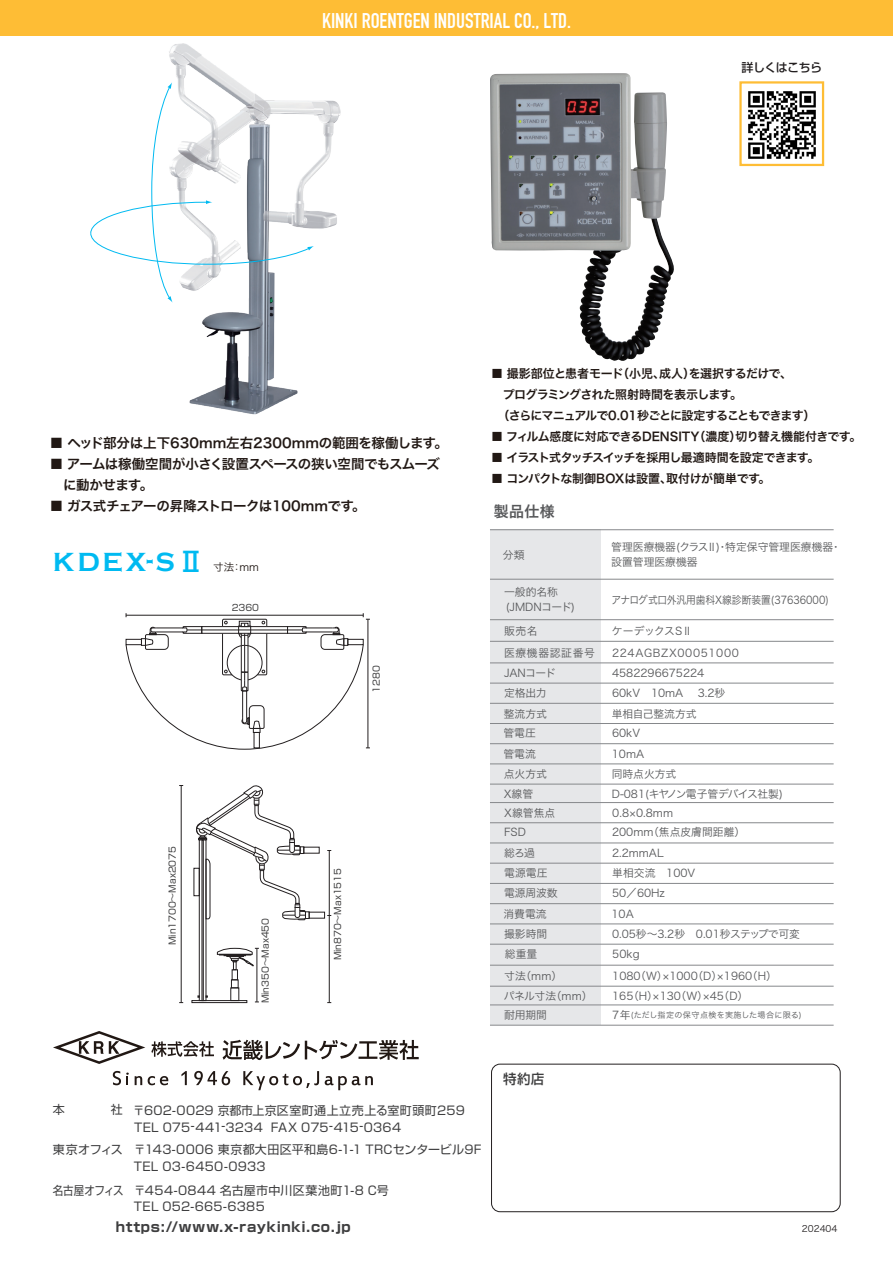
<style>
.page{position:relative;width:893px;height:1263px;background:#fff}
.page>*{position:absolute;margin:0;border:0;box-sizing:border-box;transform-origin:0 0}
.t1{font:700 27px "Copperplate Gothic";color:#00baf1}
.t2{font:700 21px "DIN Condensed";color:#fff}
.t3{font:15px "Hira Kaku Pro N W6";color:#57585a}
.t4{font:13.5px/21px "Hira Kaku Pro N W6";letter-spacing:-.025em;color:#211814}
.t5{font:13.5px "Hira Kaku Pro N W6";color:#211814}
.t6{font:700 13.5px "Shin Go Pro";letter-spacing:.055em;color:#3e3e3f}
.t7{font:500 13.5px "Shin Go Pro";color:#3e3e3f}
.t8{font:12px/21px "Hira Kaku Pro N W6";letter-spacing:-.045em;color:#211814}
.t9{font:12px/16px "Shin Go Pro";letter-spacing:.02em;color:#3e3e3f}
.t10{font:12px/16.5px "Shin Go Pro";letter-spacing:.02em;color:#3e3e3f;scale:.87 1}
.t11{font:12px "Hira Kaku Pro N W6";letter-spacing:-.02em;color:#211814}
.t12{font:500 12px "Shin Go Pro";letter-spacing:-.05em;color:#231f20}
.t13{font:10.8px/14.9px "Hiragino Sans W3";color:#57585a}
.t14{font:10.8px "Hiragino Sans W3";color:#57585a;scale:.9 1}
.t15{font:10.8px "Hiragino Sans W3";letter-spacing:.06em;color:#57585a}
.t16{font:10.8px "Hiragino Sans W3";letter-spacing:-.05em;color:#57585a}
.t17{font:10.8px "Hiragino Sans W3";letter-spacing:-.035em;color:#57585a}
.t18{font:10.5px "Hira Kaku Pro N W3";color:#211814}
.t19{font:9px "Shin Go Pro";color:#3e3e3f}
.t20{font:9px "Hira Kaku Pro W3";color:#231f20}
.t21{font:8.1px "Hiragino Sans W3";letter-spacing:.02em;color:#57585a}
.s1{font-family:"Shin Go Pro";font-weight:500}
</style>
<div class="page">
<img style="left:169px;top:43px;width:172px;height:372px">
<hr style="left:181px;top:785px;width:1px;height:217px;background:#231f20">
<hr style="left:329px;top:850px;width:1px;height:152px;background:#231f20">
<hr style="left:257px;top:948px;width:1px;height:54px;background:#231f20">
<div style="left:309px;top:912px;width:16px;height:6px;border:1px solid #231f20"></div>
<div style="left:232px;top:969px;width:6px;height:11px;border:1px solid #231f20"></div>
<div style="left:231px;top:979px;width:7px;height:9px;border:1px solid #231f20"></div>
<div style="left:230px;top:987px;width:9px;height:14px;border:1px solid #231f20"></div>
<div style="left:192px;top:1000px;width:55px;height:3px;border:1px solid #231f20"></div>
<div style="left:199px;top:839px;width:7px;height:162px;border:1px solid #231f20"></div>
<div style="left:202px;top:839px;width:2px;height:162px;border:1px solid #231f20"></div>
<svg style="left:217px;top:948px;width:42px;height:22px"></svg>
<svg style="left:195px;top:785px;width:114px;height:135px"></svg>
<svg style="left:125px;top:613px;width:245px;height:137px"></svg>
<svg style="left:90px;top:82px;width:224px;height:221px"></svg>
<div style="left:491px;top:1064px;width:350px;height:148px;border:1px solid #231f20;border-radius:9px"></div>
<svg style="left:53px;top:1031px;width:92px;height:33px"></svg>
<svg style="left:151px;top:1041px;width:63px;height:16px"></svg>
<svg style="left:223px;top:1040px;width:196px;height:20px"></svg>
<svg style="left:113px;top:1071px;width:16px;height:14px"></svg>
<svg style="left:135px;top:1076px;width:7px;height:9px"></svg>
<svg style="left:148px;top:1076px;width:20px;height:9px"></svg>
<svg style="left:181px;top:1071px;width:6px;height:14px"></svg>
<svg style="left:194px;top:1071px;width:36px;height:14px"></svg>
<svg style="left:243px;top:1071px;width:76px;height:19px"></svg>
<svg style="left:325px;top:1076px;width:48px;height:14px"></svg>
<div style="left:490px;top:529px;width:110px;height:495px;background:#e6e7e9"></div>
<hr style="left:490px;top:529px;width:344px;height:1px;background:#86888b">
<hr style="left:490px;top:683px;width:344px;height:1px;background:#86888b">
<hr style="left:490px;top:703px;width:344px;height:1px;background:#86888b">
<hr style="left:490px;top:723px;width:344px;height:1px;background:#86888b">
<hr style="left:490px;top:743px;width:344px;height:1px;background:#86888b">
<hr style="left:490px;top:763px;width:344px;height:1px;background:#86888b">
<hr style="left:490px;top:784px;width:344px;height:1px;background:#86888b">
<hr style="left:490px;top:662px;width:344px;height:1px;background:#86888b">
<hr style="left:490px;top:641px;width:344px;height:1px;background:#86888b">
<hr style="left:490px;top:619px;width:344px;height:1px;background:#86888b">
<hr style="left:490px;top:579px;width:344px;height:1px;background:#86888b">
<hr style="left:490px;top:802px;width:344px;height:1px;background:#86888b">
<hr style="left:490px;top:822px;width:344px;height:1px;background:#86888b">
<hr style="left:490px;top:842px;width:344px;height:1px;background:#86888b">
<hr style="left:490px;top:863px;width:344px;height:1px;background:#86888b">
<hr style="left:490px;top:883px;width:344px;height:1px;background:#86888b">
<hr style="left:490px;top:903px;width:344px;height:1px;background:#86888b">
<hr style="left:490px;top:923px;width:344px;height:1px;background:#86888b">
<hr style="left:490px;top:944px;width:344px;height:1px;background:#86888b">
<hr style="left:490px;top:965px;width:344px;height:1px;background:#86888b">
<hr style="left:490px;top:986px;width:344px;height:1px;background:#86888b">
<hr style="left:490px;top:1004px;width:344px;height:1px;background:#86888b">
<hr style="left:490px;top:1025px;width:344px;height:1px;background:#86888b">
<img style="left:748px;top:91px;width:68px;height:68px">
<div style="left:739px;top:81px;width:85px;height:85px;border:2px solid #febd35"></div>
<div style="left:0;top:0;width:893px;height:36px;background:#febd35"></div>
<img style="left:490px;top:73px;width:184px;height:288px">
<h2 class="t2" style="left:322px;top:6px;width:250px">KINKI ROENTGEN INDUSTRIAL CO., LTD.</h2>
<p class="t12" style="left:741px;top:58px;width:82px">詳しくはこちら</p>
<p class="t5" style="left:50px;top:431px;width:400px">■ ヘッド部分は上下630mm左右2300mmの範囲を稼働します。</p>
<p class="t4" style="left:50px;top:453px;width:392px">■ アームは稼働空間が小さく設置スペースの狭い空間でもスムーズ　に動かせます。</p>
<p class="t4" style="left:50px;top:495px;width:317px">■ ガス式チェアーの昇降ストロークは100mmです。</p>
<h1 class="t1" style="left:53px;top:547px;width:153px">KDEX-S<span class="s1">Ⅱ</span></h1>
<p class="t18" style="left:213px;top:558px;width:47px">寸法：mm</p>
<p class="t19" style="left:232px;top:600px;width:29px">2360</p>
<p class="t19" style="left:165px;top:945px;width:101px;rotate:-90deg">Min1700～Max2075</p>
<p class="t19" style="left:258px;top:1003px;width:87px;rotate:-90deg">Min350～Max450</p>
<p class="t19" style="left:369px;top:693px;width:29px;rotate:-90deg">1280</p>
<p class="t19" style="left:330px;top:960px;width:94px;rotate:-90deg">Min870～Max1515</p>
<p class="t8" style="left:491px;top:362px;width:326px">■ 撮影部位と患者モード（小児、成人）を選択するだけで、<br>　プログラミングされた照射時間を表示します。<br>　（さらにマニュアルで0.01秒ごとに設定することもできます）</p>
<p class="t8" style="left:491px;top:425px;width:372px">■ フィルム感度に対応できるDENSITY（濃度）切り替え機能付きです。</p>
<p class="t8" style="left:491px;top:446px;width:330px">■ イラスト式タッチスイッチを採用し最適時間を設定できます。</p>
<p class="t11" style="left:491px;top:467px;width:281px">■ コンパクトな制御BOXは設置、取付けが簡単です。</p>
<h3 class="t3" style="left:494px;top:498px;width:62px">製品仕様</h3>
<p class="t13" style="left:503px;top:546px;width:23px">分類</p>
<p class="t13" style="left:611px;top:539px;width:232px">管理医療機器(クラスⅡ)・特定保守管理医療機器・設置管理医療機器　</p>
<p class="t13" style="left:504px;top:584px;width:72px">一般的名称(JMDNコード)</p>
<p class="t14" style="left:611px;top:590px;width:243px">アナログ式口外汎用歯科X線診断装置(37636000)</p>
<p class="t13" style="left:504px;top:623px;width:35px">販売名</p>
<p class="t17" style="left:612px;top:621px;width:82px">ケーデックスSⅡ</p>
<p class="t15" style="left:504px;top:643px;width:92px">医療機器認証番号</p>
<p class="t15" style="left:612px;top:643px;width:128px">224AGBZX00051000</p>
<p class="t13" style="left:504px;top:664px;width:53px">JANコード</p>
<p class="t13" style="left:612px;top:664px;width:94px">4582296675224</p>
<p class="t13" style="left:504px;top:685px;width:44px">定格出力</p>
<p class="t13" style="left:612px;top:685px;width:115px">60kV　10mA 　3.2秒</p>
<p class="t13" style="left:504px;top:705px;width:45px">整流方式</p>
<p class="t13" style="left:612px;top:705px;width:86px">単相自己整流方式</p>
<p class="t13" style="left:503px;top:725px;width:34px">管電圧</p>
<p class="t13" style="left:612px;top:725px;width:30px">60kV</p>
<p class="t13" style="left:503px;top:746px;width:34px">管電流</p>
<p class="t13" style="left:612px;top:746px;width:34px">10mA</p>
<p class="t13" style="left:504px;top:766px;width:45px">点火方式</p>
<p class="t13" style="left:612px;top:766px;width:66px">同時点火方式</p>
<p class="t13" style="left:504px;top:786px;width:31px">X線管</p>
<p class="t16" style="left:612px;top:784px;width:173px">D-081(キヤノン電子管デバイス社製)</p>
<p class="t13" style="left:504px;top:804px;width:52px">X線管焦点</p>
<p class="t13" style="left:612px;top:804px;width:62px">0.8×0.8mm</p>
<p class="t13" style="left:504px;top:824px;width:23px">FSD</p>
<p class="t13" style="left:612px;top:824px;width:135px">200mm（焦点皮膚間距離）</p>
<p class="t13" style="left:504px;top:845px;width:33px">総ろ過</p>
<p class="t13" style="left:612px;top:845px;width:53px">2.2mmAL</p>
<p class="t13" style="left:504px;top:865px;width:45px">電源電圧</p>
<p class="t13" style="left:612px;top:865px;width:85px">単相交流　100V</p>
<p class="t13" style="left:504px;top:885px;width:55px">電源周波数</p>
<p class="t13" style="left:612px;top:885px;width:54px">50／60Hz</p>
<p class="t13" style="left:503px;top:906px;width:45px">消費電流</p>
<p class="t13" style="left:611px;top:906px;width:24px">10A</p>
<p class="t13" style="left:504px;top:926px;width:45px">撮影時間</p>
<p class="t13" style="left:612px;top:926px;width:189px">0.05秒～3.2秒　0.01秒ステップで可変</p>
<p class="t13" style="left:505px;top:946px;width:34px">総重量</p>
<p class="t13" style="left:612px;top:946px;width:29px">50kg</p>
<p class="t13" style="left:504px;top:968px;width:59px">寸法（mm）</p>
<p class="t13" style="left:612px;top:968px;width:166px">1080（W）×1000（D）×1960（H）</p>
<p class="t13" style="left:504px;top:988px;width:90px">パネル寸法（mm）</p>
<p class="t13" style="left:612px;top:988px;width:138px">165（H）×130（W）×45（D）</p>
<p class="t13" style="left:612px;top:1007px;width:20px">7年</p>
<p class="t13" style="left:504px;top:1007px;width:44px">耐用期間</p>
<p class="t21" style="left:631px;top:1008px;width:173px">(ただし指定の保守点検を実施した場合に限る)</p>
<p class="t9" style="left:111px;top:1100px;width:13px">社</p>
<p class="t9" style="left:53px;top:1140px;width:72px">東京オフィス</p>
<p class="t10" style="left:134px;top:1180px;width:295px;text-indent:-81px">名古屋オフィス 〒454-0844 名古屋市中川区葉池町1-8 C号<br>TEL 052-665-6385</p>
<p class="t9" style="left:133px;top:1101px;width:334px">〒602-0029 京都市上京区室町通上立売上る室町頭町259<br>TEL 075-441-3234 FAX 075-415-0364</p>
<p class="t9" style="left:134px;top:1140px;width:349px;line-height:16.5px">〒143-0006 東京都大田区平和島6-1-1 TRCセンタービル9F<br>TEL 03-6450-0933</p>
<p class="t6" style="left:116px;top:1216px;width:236px">https://www.x-raykinki.co.jp</p>
<p class="t7" style="left:503px;top:1068px;width:43px">特約店</p>
<p class="t20" style="left:802px;top:1220px;width:37px">202404</p>
</div>
